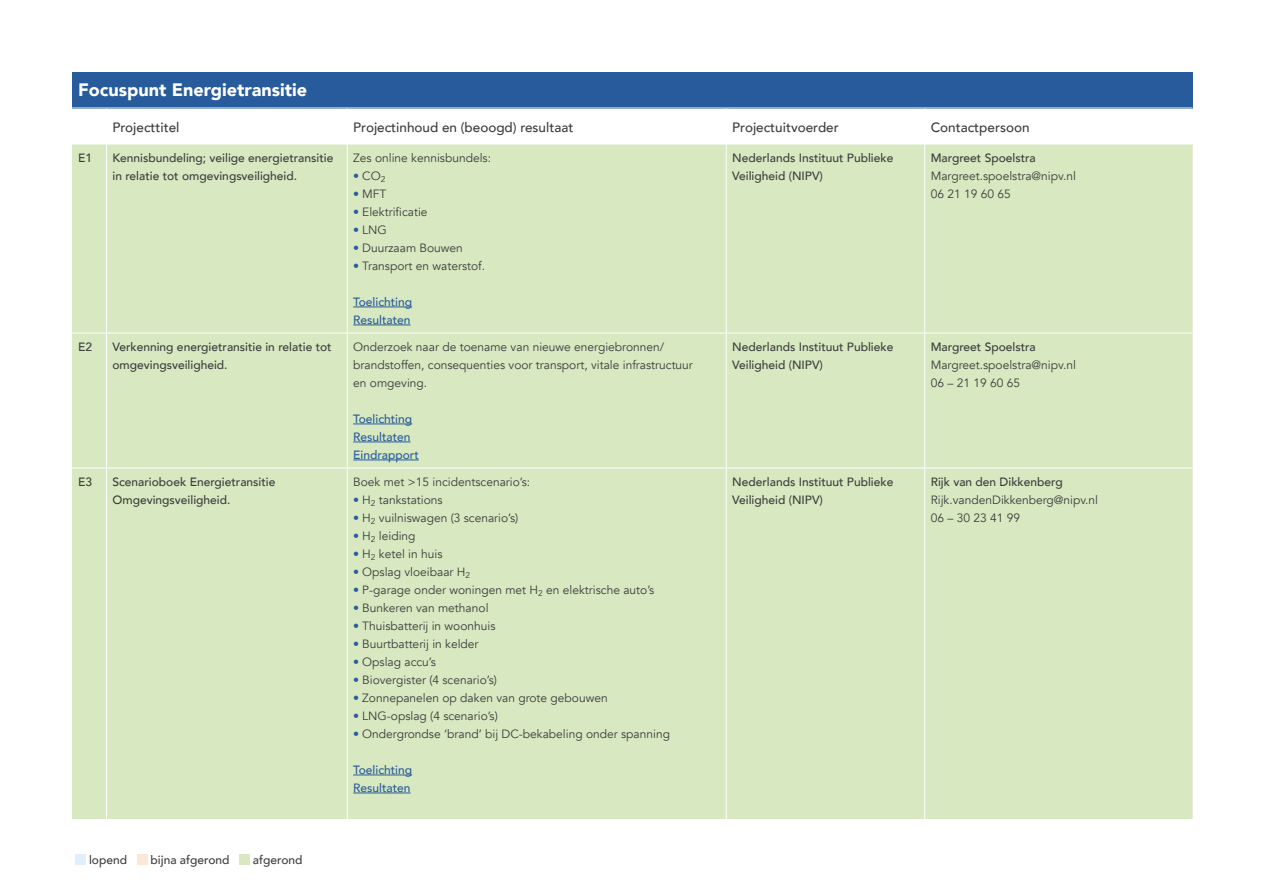
<style>
.page{position:relative;width:1263px;height:893px;background:#fff}
.page>*{position:absolute;margin:0;border:0;box-sizing:border-box;transform-origin:0 0}
.t1{font:900 18px "Avenir";color:#fff}
.t2{font:500 13.5px "Avenir";color:#3c3c3b}
.t3{font:12px/18px "Avenir";color:#3c3c3b}
.t4{font:500 12px/18px "Avenir";color:#3c3c3b}
.t5{font:500 12px/18px "Avenir";color:#275b9b}
.s1{font-weight:800;color:#275b9b}
</style>
<div class="page">
<div style="left:76px;top:854px;width:10px;height:10px;background:#e1eefb"></div>
<div style="left:137px;top:854px;width:10px;height:10px;background:#fde8d5"></div>
<div style="left:239px;top:854px;width:11px;height:10px;background:#d8e8c1"></div>
<div style="left:72px;top:72px;width:1120px;height:36px;background:#275b9b"></div>
<div style="left:72px;top:145px;width:1120px;height:674px;background:#d8e8c1"></div>
<hr style="left:106px;top:144px;width:1px;height:189px;background:#fff">
<hr style="left:347px;top:144px;width:1px;height:189px;background:#fff">
<hr style="left:726px;top:144px;width:1px;height:189px;background:#fff">
<hr style="left:924px;top:144px;width:1px;height:189px;background:#fff">
<hr style="left:72px;top:333px;width:34px;height:1px;background:#fff">
<hr style="left:106px;top:333px;width:241px;height:1px;background:#fff">
<hr style="left:106px;top:333px;width:1px;height:135px;background:#fff">
<hr style="left:347px;top:333px;width:379px;height:1px;background:#fff">
<hr style="left:347px;top:333px;width:1px;height:135px;background:#fff">
<hr style="left:726px;top:333px;width:199px;height:1px;background:#fff">
<hr style="left:726px;top:333px;width:1px;height:135px;background:#fff">
<hr style="left:925px;top:333px;width:267px;height:1px;background:#fff">
<hr style="left:924px;top:333px;width:1px;height:135px;background:#fff">
<hr style="left:72px;top:468px;width:34px;height:1px;background:#fff">
<hr style="left:106px;top:468px;width:241px;height:1px;background:#fff">
<hr style="left:106px;top:468px;width:1px;height:351px;background:#fff">
<hr style="left:347px;top:468px;width:379px;height:1px;background:#fff">
<hr style="left:347px;top:468px;width:1px;height:351px;background:#fff">
<hr style="left:726px;top:468px;width:199px;height:1px;background:#fff">
<hr style="left:726px;top:468px;width:1px;height:351px;background:#fff">
<hr style="left:925px;top:468px;width:267px;height:1px;background:#fff">
<hr style="left:924px;top:468px;width:1px;height:351px;background:#fff">
<hr style="left:353px;top:307px;width:59px;height:1px;background:#275b9b">
<hr style="left:353px;top:325px;width:58px;height:1px;background:#275b9b">
<hr style="left:353px;top:424px;width:59px;height:1px;background:#275b9b">
<hr style="left:353px;top:442px;width:58px;height:1px;background:#275b9b">
<hr style="left:353px;top:460px;width:66px;height:1px;background:#275b9b">
<hr style="left:353px;top:775px;width:59px;height:1px;background:#275b9b">
<hr style="left:353px;top:793px;width:58px;height:1px;background:#275b9b">
<h1 class="t1" style="left:78px;top:74px;width:231px">Focuspunt Energietransitie</h1>
<p class="t2" style="left:112px;top:116px;width:69px">Projecttitel</p>
<p class="t2" style="left:353px;top:116px;width:222px">Projectinhoud en (beoogd) resultaat</p>
<p class="t2" style="left:732px;top:116px;width:108px">Projectuitvoerder</p>
<p class="t2" style="left:931px;top:116px;width:100px">Contactpersoon</p>
<p class="t4" style="left:78px;top:148px;width:16px">E1</p>
<p class="t4" style="left:112px;top:148px;width:222px">Kennisbundeling; veilige energietransitie in relatie tot omgevingsveiligheid.</p>
<p class="t3" style="left:353px;top:149px;width:139px">Zes online kennisbundels:</p>
<p class="t4" style="left:732px;top:148px;width:163px">Nederlands Instituut Publieke<br>Veiligheid (NIPV)</p>
<p class="t4" style="left:931px;top:148px;width:107px">Margreet Spoelstra</p>
<p class="t3" style="left:931px;top:167px;width:147px">Margreet.spoelstra@nipv.nl<br>06 21 19 60 65</p>
<p class="t3" style="left:353px;top:167px;width:34px"><span class="s1">•</span> CO<sub>2</sub></p>
<p class="t3" style="left:353px;top:185px;width:35px"><span class="s1">•</span> MFT</p>
<p class="t3" style="left:353px;top:203px;width:76px"><span class="s1">•</span> Elektrificatie</p>
<p class="t3" style="left:353px;top:221px;width:35px"><span class="s1">•</span> LNG</p>
<p class="t3" style="left:353px;top:239px;width:111px"><span class="s1">•</span> Duurzaam Bouwen</p>
<p class="t3" style="left:353px;top:257px;width:133px"><span class="s1">•</span> Transport en waterstof.</p>
<p class="t5" style="left:353px;top:292px;width:60px">Toelichting<br>Resultaten</p>
<p class="t4" style="left:78px;top:337px;width:16px">E2</p>
<p class="t4" style="left:113px;top:337px;width:221px">Verkenning energietransitie in relatie tot omgevingsveiligheid.</p>
<p class="t3" style="left:353px;top:338px;width:341px">Onderzoek naar de toename van nieuwe energiebronnen/ brandstoffen, consequenties voor transport, vitale infrastructuur en omgeving.</p>
<p class="t5" style="left:353px;top:409px;width:67px">Toelichting<br>Resultaten<br>Eindrapport</p>
<p class="t4" style="left:78px;top:472px;width:16px">E3</p>
<p class="t4" style="left:113px;top:472px;width:164px">Scenarioboek Energietransitie<br>Omgevingsveiligheid.</p>
<p class="t3" style="left:353px;top:473px;width:178px">Boek met &gt;15 incidentscenario’s:</p>
<p class="t3" style="left:353px;top:491px;width:91px"><span class="s1">•</span> H<sub>2</sub> tankstations</p>
<p class="t3" style="left:353px;top:509px;width:167px"><span class="s1">•</span> H<sub>2</sub> vuilniswagen (3 scenario’s)</p>
<p class="t3" style="left:353px;top:527px;width:64px"><span class="s1">•</span> H<sub>2</sub> leiding</p>
<p class="t3" style="left:353px;top:545px;width:91px"><span class="s1">•</span> H<sub>2</sub> ketel in huis</p>
<p class="t3" style="left:353px;top:563px;width:118px"><span class="s1">•</span> Opslag vloeibaar H<sub>2</sub></p>
<p class="t3" style="left:353px;top:581px;width:303px"><span class="s1">•</span> P-garage onder woningen met H<sub>2</sub> en elektrische auto’s</p>
<p class="t3" style="left:353px;top:599px;width:137px"><span class="s1">•</span> Bunkeren van methanol</p>
<p class="t3" style="left:353px;top:617px;width:144px"><span class="s1">•</span> Thuisbatterij in woonhuis</p>
<p class="t3" style="left:353px;top:635px;width:127px"><span class="s1">•</span> Buurtbatterij in kelder</p>
<p class="t3" style="left:353px;top:653px;width:84px"><span class="s1">•</span> Opslag accu’s</p>
<p class="t3" style="left:353px;top:671px;width:145px"><span class="s1">•</span> Biovergister (4 scenario’s)</p>
<p class="t3" style="left:353px;top:689px;width:256px"><span class="s1">•</span> Zonnepanelen op daken van grote gebouwen</p>
<p class="t3" style="left:353px;top:707px;width:146px"><span class="s1">•</span> LNG-opslag (4 scenario’s)</p>
<p class="t3" style="left:353px;top:725px;width:318px"><span class="s1">•</span> Ondergrondse ‘brand’ bij DC-bekabeling onder spanning</p>
<p class="t5" style="left:353px;top:760px;width:60px">Toelichting<br>Resultaten</p>
<p class="t4" style="left:89px;top:850px;width:40px">lopend</p>
<p class="t4" style="left:151px;top:850px;width:80px">bijna afgerond</p>
<p class="t4" style="left:253px;top:850px;width:51px">afgerond</p>
<p class="t4" style="left:732px;top:337px;width:163px">Nederlands Instituut Publieke<br>Veiligheid (NIPV)</p>
<p class="t4" style="left:931px;top:337px;width:107px">Margreet Spoelstra</p>
<p class="t3" style="left:931px;top:356px;width:147px">Margreet.spoelstra@nipv.nl<br>06 – 21 19 60 65</p>
<p class="t4" style="left:732px;top:472px;width:163px">Nederlands Instituut Publieke<br>Veiligheid (NIPV)</p>
<p class="t4" style="left:931px;top:472px;width:134px">Rijk van den Dikkenberg</p>
<p class="t3" style="left:931px;top:491px;width:169px">Rijk.vandenDikkenberg@nipv.nl<br>06 – 30 23 41 99</p>
</div>
